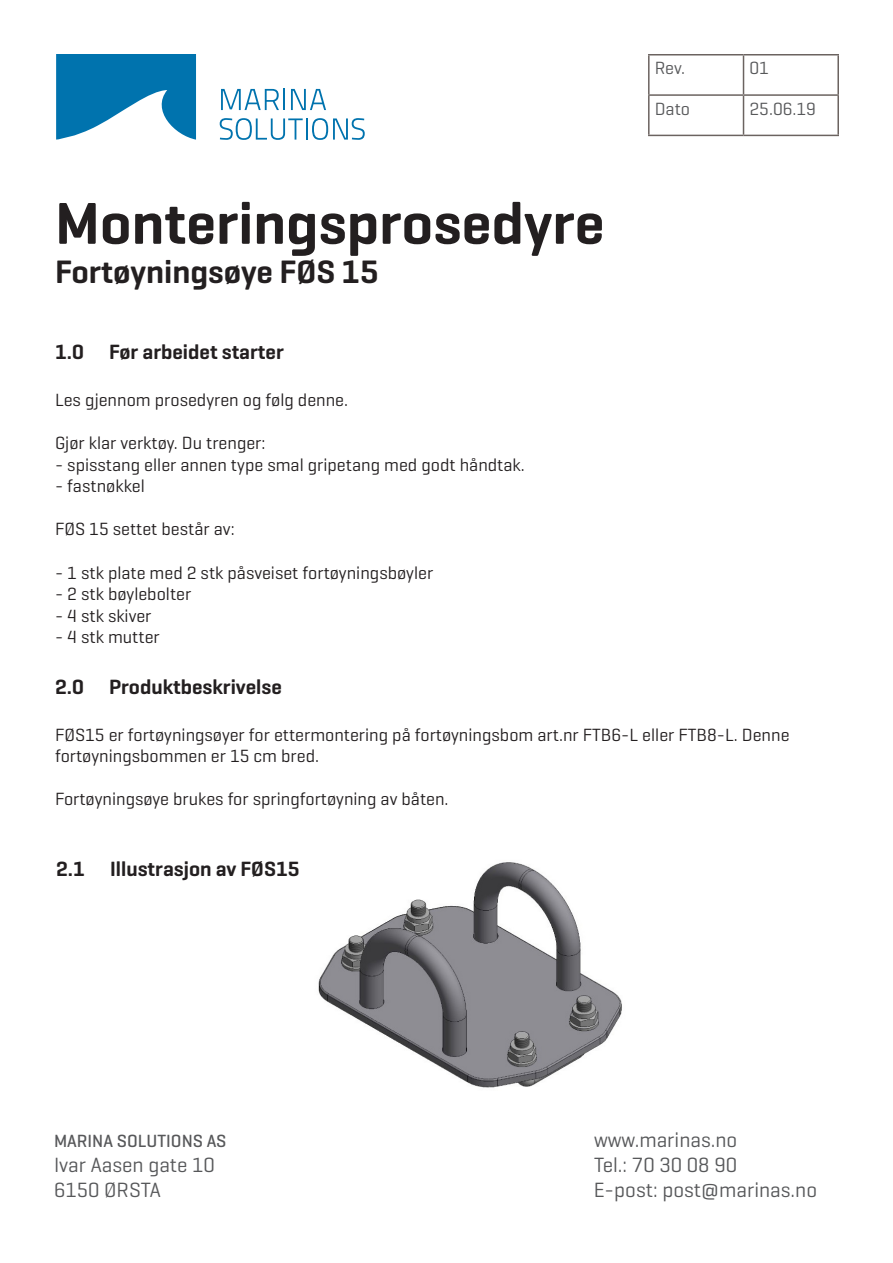
<style>
.page{position:relative;width:893px;height:1263px;background:#fff}
.page>*{position:absolute;margin:0;border:0;box-sizing:border-box;transform-origin:0 0}
.t1{font:600 60px "Geogrotesque";color:#231f20}
.t2{font:600 33px "Geogrotesque";color:#231f20}
.t3{font:21px "Geogrotesque";color:#57585a}
.t4{font:600 21px "Geogrotesque";color:#231f20}
.t5{font:18px/21.6px "Geogrotesque";color:#231f20}
.t6{font:18px "Geogrotesque";color:#57585a}
.t7{font:500 18px "Geogrotesque";color:#57585a}
</style>
<div class="page">
<hr style="left:648px;top:54px;width:95px;height:2px;background:#6b6360">
<hr style="left:648px;top:56px;width:2px;height:38px;background:#6b6360">
<hr style="left:743px;top:54px;width:96px;height:2px;background:#6b6360">
<hr style="left:743px;top:56px;width:1px;height:38px;background:#6b6360">
<hr style="left:837px;top:56px;width:2px;height:38px;background:#6b6360">
<hr style="left:648px;top:94px;width:95px;height:2px;background:#6b6360">
<hr style="left:648px;top:96px;width:2px;height:39px;background:#6b6360">
<hr style="left:743px;top:94px;width:96px;height:2px;background:#6b6360">
<hr style="left:743px;top:96px;width:1px;height:39px;background:#6b6360">
<hr style="left:837px;top:96px;width:2px;height:39px;background:#6b6360">
<hr style="left:648px;top:135px;width:95px;height:1px;background:#6b6360">
<hr style="left:743px;top:135px;width:96px;height:1px;background:#6b6360">
<svg style="left:221px;top:89px;width:58px;height:21px"></svg>
<hr style="left:283px;top:89px;width:2px;height:21px;background:#0073ae">
<svg style="left:291px;top:89px;width:35px;height:21px"></svg>
<svg style="left:220px;top:118px;width:145px;height:22px"></svg>
<svg style="left:56px;top:54px;width:140px;height:86px"></svg>
<img style="left:318px;top:862px;width:304px;height:226px">
<p class="t1" style="left:55px;top:186px;width:551px">Monteringsprosedyre</p>
<p class="t2" style="left:55px;top:252px;width:325px">Fortøyningsøye FØS 15</p>
<p class="t6" style="left:655px;top:57px;width:32px">Rev.</p>
<p class="t6" style="left:749px;top:57px;width:21px">01</p>
<p class="t6" style="left:655px;top:97px;width:37px">Dato</p>
<p class="t6" style="left:749px;top:97px;width:68px">25.06.19</p>
<p class="t4" style="left:55px;top:339px;width:230px">1.0 Før arbeidet starter</p>
<p class="t5" style="left:55px;top:388px;width:294px">Les gjennom prosedyren og følg denne.</p>
<p class="t5" style="left:55px;top:432px;width:212px">Gjør klar verktøy. Du trenger:</p>
<p class="t5" style="left:55px;top:453px;width:471px">- spisstang eller annen type smal gripetang med godt håndtak.</p>
<p class="t5" style="left:55px;top:475px;width:91px">- fastnøkkel</p>
<p class="t5" style="left:55px;top:518px;width:181px">FØS 15 settet består av:</p>
<p class="t5" style="left:55px;top:561px;width:380px">- 1 stk plate med 2 stk påsveiset fortøyningsbøyler</p>
<p class="t5" style="left:55px;top:583px;width:138px">- 2 stk bøylebolter</p>
<p class="t5" style="left:55px;top:604px;width:98px">- 4 stk skiver</p>
<p class="t5" style="left:55px;top:626px;width:106px">- 4 stk mutter</p>
<p class="t4" style="left:55px;top:674px;width:228px">2.0 Produktbeskrivelse</p>
<p class="t5" style="left:55px;top:723px;width:736px">FØS15 er fortøyningsøyer for ettermontering på fortøyningsbom art.nr FTB6-L eller FTB8-L. Denne fortøyningsbommen er 15 cm bred.</p>
<p class="t5" style="left:55px;top:788px;width:395px">Fortøyningsøye brukes for springfortøyning av båten.</p>
<p class="t4" style="left:56px;top:855px;width:245px">2.1 Illustrasjon av FØS15</p>
<p class="t7" style="left:54px;top:1129px;width:174px">MARINA SOLUTIONS AS</p>
<p class="t3" style="left:594px;top:1126px;width:145px">www.marinas.no</p>
<p class="t3" style="left:54px;top:1152px;width:162px">Ivar Aasen gate 10</p>
<p class="t3" style="left:594px;top:1152px;width:145px">Tel.: 70 30 08 90</p>
<p class="t3" style="left:54px;top:1177px;width:108px">6150 ØRSTA</p>
<p class="t3" style="left:594px;top:1177px;width:225px">E-post: post@marinas.no</p>
</div>
